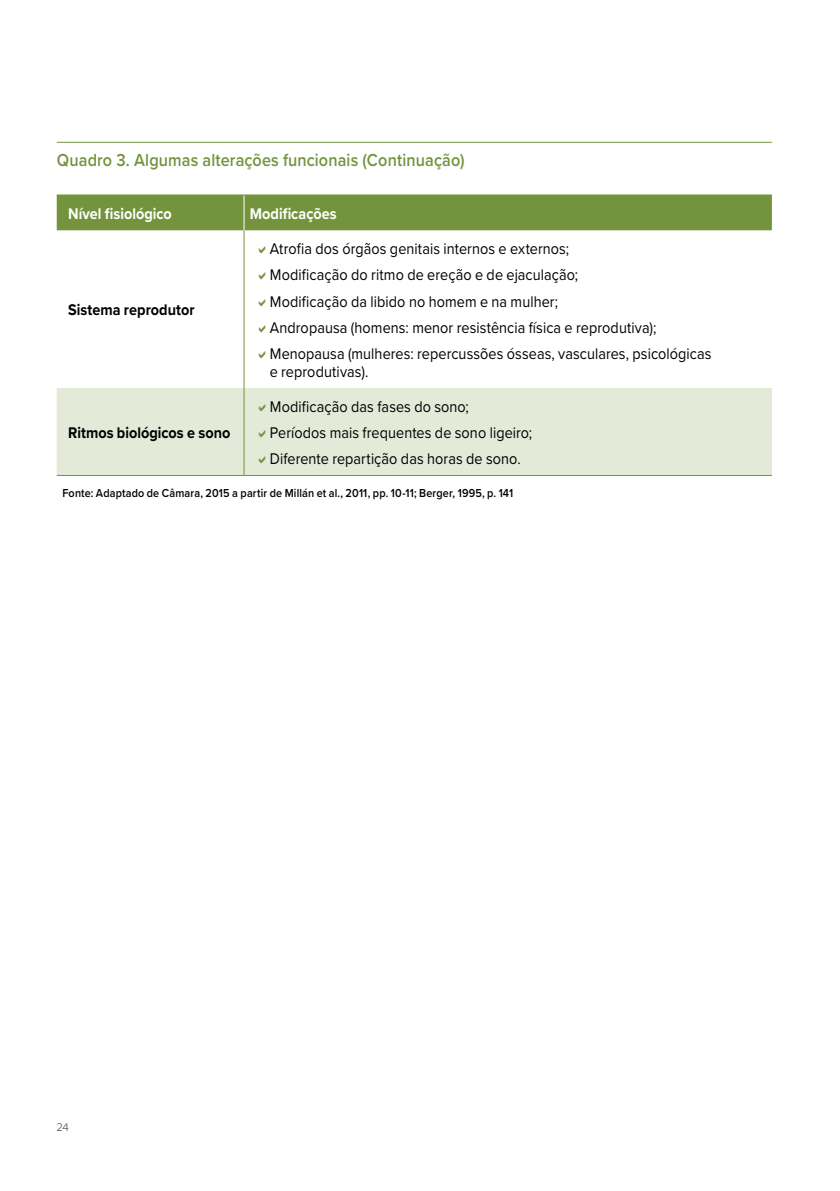
<style>
.page{position:relative;width:840px;height:1191px;background:#fff}
.page>*{position:absolute;margin:0;border:0;box-sizing:border-box;transform-origin:0 0}
.t1{font:600 18px "Proxima Nova";letter-spacing:.01em;color:#73943d;scale:.9 1}
.t2{font:16px/26px "Proxima Nova";letter-spacing:.005em;color:#000;scale:.9 1}
.t3{font:700 16px "Proxima Nova";color:#000;scale:.9 1}
.t4{font:700 16px "Proxima Nova";letter-spacing:.005em;color:#fff;scale:.9 1}
.t5{font:600 12px "Proxima Nova";letter-spacing:.015em;color:#000;scale:.9 1}
.t6{font:300 11.4px "Tisa Sans Pro";color:#4a4a49}
</style>
<div class="page">
<div style="left:57px;top:195px;width:714px;height:35px;background:#73943d"></div>
<div style="left:57px;top:388px;width:714px;height:87px;background:#e3ead8"></div>
<hr style="left:243px;top:230px;width:1px;height:158px;background:#73943d">
<hr style="left:243px;top:388px;width:1px;height:87px;background:#73943d">
<hr style="left:57px;top:194px;width:187px;height:1px;background:#73943d">
<hr style="left:244px;top:194px;width:527px;height:1px;background:#73943d">
<hr style="left:243px;top:195px;width:1px;height:35px;background:#fff">
<hr style="left:57px;top:475px;width:187px;height:1px;background:#73943d">
<hr style="left:244px;top:475px;width:527px;height:1px;background:#73943d">
<hr style="left:57px;top:142px;width:714px;height:1px;background:#73943d">
<svg style="left:259px;top:404px;width:6px;height:7px"></svg>
<svg style="left:259px;top:430px;width:6px;height:7px"></svg>
<svg style="left:259px;top:456px;width:6px;height:7px"></svg>
<p class="t1" style="left:57px;top:147px;width:454px">Quadro 3. Algumas alterações funcionais (Continuação)</p>
<p class="t4" style="left:68px;top:202px;width:117px">Nível fisiológico</p>
<p class="t4" style="left:249px;top:202px;width:98px">Modificações</p>
<p class="t3" style="left:68px;top:298px;width:142px">Sistema reprodutor</p>
<p class="t2" style="left:270px;top:235px;width:492px">Atrofia dos órgãos genitais internos e externos;<br>Modificação do ritmo de ereção e de ejaculação;<br>Modificação da libido no homem e na mulher;<br>Andropausa (homens: menor resistência física e reprodutiva); Menopausa (mulheres: repercussões ósseas, vasculares, psicológicas</p>
<p class="t2" style="left:269px;top:357px;width:111px">e reprodutivas).</p>
<p class="t2" style="left:270px;top:393px;width:293px">Modificação das fases do sono;<br>Períodos mais frequentes de sono ligeiro;<br>Diferente repartição das horas de sono.</p>
<p class="t5" style="left:62px;top:484px;width:502px">Fonte: Adaptado de Câmara, 2015 a partir de Millán et al., 2011, pp. 10-11; Berger, 1995, p. 141</p>
<p class="t3" style="left:68px;top:421px;width:182px">Ritmos biológicos e sono</p>
<p class="t6" style="left:57px;top:1120px;width:14px">24</p>
</div>
